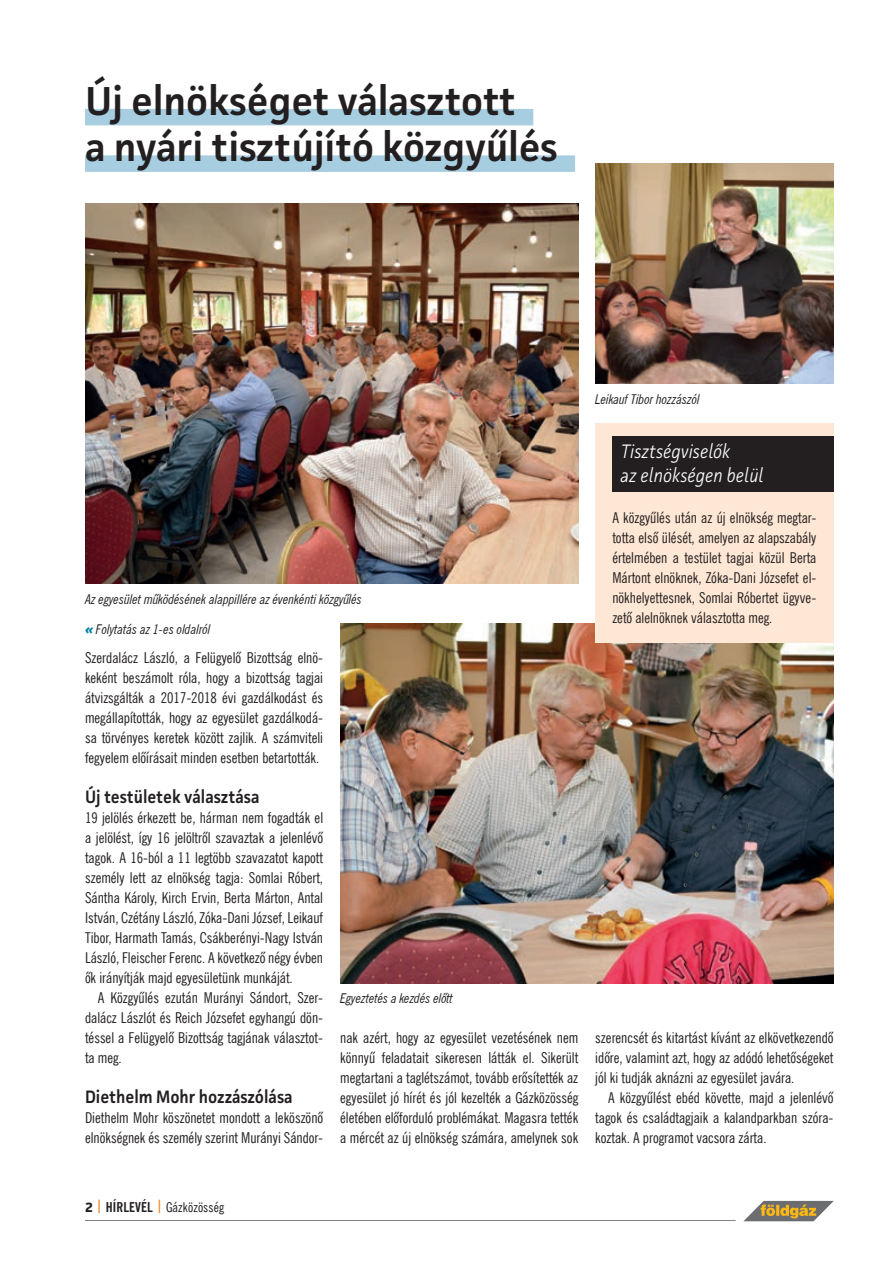
<style>
.page{position:relative;width:893px;height:1263px;background:#fff}
.page>*{position:absolute;margin:0;border:0;box-sizing:border-box;transform-origin:0 0}
.t1{font:600 40.5px/46.5px "Facit";letter-spacing:-.005em;color:#231f20}
.t2{font:italic 300 19.5px/23.4px "Facit";color:#fff;scale:.92 1}
.t3{font:600 18px "Facit";color:#231f20;scale:.92 1}
.t4{font:15px/20px "News Gothic Condensed";color:#231f20;text-align:justify}
.t5{font:italic condensed 13.5px "News Gothic";color:#231f20}
.t6{font:13.5px "News Gothic Condensed";letter-spacing:.01em;color:#231f20}
.s1{font-family:"Facit";font-weight:700;font-stretch:normal;color:#007ea4}
.s2{font-family:"Facit";font-weight:700}
.s3{font-family:"News Gothic";font-weight:700;font-stretch:condensed;color:#f58220}
.s4{font-family:"News Gothic";font-weight:700;font-stretch:condensed}
</style>
<div class="page">
<hr style="left:85px;top:1220px;width:651px;height:1px;background:#808285">
<svg style="left:744px;top:1201px;width:90px;height:20px"></svg>
<img style="left:85px;top:204px;width:493px;height:379px">
<div style="left:85px;top:109px;width:448px;height:16px;background:#a7cde0"></div>
<div style="left:85px;top:155px;width:490px;height:17px;background:#a7cde0"></div>
<img style="left:340px;top:623px;width:493px;height:360px">
<div style="left:595px;top:423px;width:238px;height:220px;background:#fee7d4"></div>
<div style="left:612px;top:436px;width:221px;height:56px;background:#231f20"></div>
<img style="left:595px;top:164px;width:238px;height:220px">
<h1 class="t1" style="left:85px;top:77px;width:474px">Új elnökséget választott<br>a nyári tisztújító közgyűlés</h1>
<p class="t5" style="left:595px;top:391px;width:106px">Leikauf Tibor hozzászól</p>
<h2 class="t2" style="left:621px;top:440px;width:157px">Tisztségviselők<br>az elnökségen belül</h2>
<p class="t4" style="left:612px;top:508px;width:206px">A közgyûlés után az új elnökség megtar&shy;totta elsô ülését, amelyen az alapszabály értelmében a testület tagjai közül Berta Mártont elnöknek, Zóka-Dani Józsefet el&shy;nökhelyettesnek, Somlai Róbertet ügyve&shy;zetô alelnöknek választotta meg.</p>
<p class="t5" style="left:85px;top:591px;width:278px">Az egyesület mûködésének alappillére az évenkénti közgyûlés</p>
<p class="t5" style="left:85px;top:621px;width:127px"><span class="s1">«</span> Folytatás az 1-es oldalról</p>
<p class="t4" style="left:85px;top:648px;width:240px">Szerdalácz László, a Felügyelô Bizottság elnö&shy;keként beszámolt róla, hogy a bizottság tagjai átvizsgálták a 2017-2018 évi gazdálkodást és megállapították, hogy az egyesület gazdálkodá&shy;sa törvényes keretek között zajlik. A számviteli fegyelem elôírásait minden esetben betartották.</p>
<p class="t3" style="left:85px;top:786px;width:191px">Új testületek választása</p>
<p class="t4" style="left:85px;top:808px;width:240px">19 jelölés érkezett be, hárman nem fogadták el a jelölést, így 16 jelöltrôl szavaztak a jelenlévô tagok. A 16-ból a 11 legtöbb szavazatot kapott személy lett az elnökség tagja: Somlai Róbert, Sántha Károly, Kirch Ervin, Berta Márton, Antal István, Czétány László, Zóka-Dani József, Leikauf Tibor, Harmath Tamás, Csákberényi-Nagy István László, Fleischer Ferenc. A következô négy évben ôk irányítják majd egyesületünk munkáját.</p>
<p class="t4" style="left:85px;top:988px;width:240px;text-indent:13px">A Közgyûlés ezután Murányi Sándort, Szer&shy;dalácz Lászlót és Reich Józsefet egyhangú dön&shy;téssel a Felügyelô Bizottság tagjának választot&shy;ta meg.</p>
<p class="t3" style="left:85px;top:1086px;width:227px">Diethelm Mohr hozzászólása</p>
<p class="t4" style="left:85px;top:1108px;width:240px">Diethelm Mohr köszönetet mondott a leköszönô elnökségnek és személy szerint Murányi Sándor-</p>
<p class="t5" style="left:340px;top:990px;width:114px">Egyeztetés a kezdés elôtt</p>
<p class="t4" style="left:340px;top:1028px;width:240px">nak azért, hogy az egyesület vezetésének nem könnyû feladatait sikeresen látták el. Sikerült megtartani a taglétszámot, tovább erôsítették az egyesület jó hírét és jól kezelték a Gázközösség életében elôforduló problémákat. Magasra tették a mércét az új elnökség számára, amelynek sok</p>
<p class="t4" style="left:595px;top:1028px;width:240px">szerencsét és kitartást kívánt az elkövetkezendô idôre, valamint azt, hogy az adódó lehetôségeket jól ki tudják aknázni az egyesület javára.</p>
<p class="t4" style="left:595px;top:1088px;width:240px;text-indent:13px">A közgyûlést ebéd követte, majd a jelenlévô tagok és családtagjaik a kalandparkban szóra&shy;koztak. A programot vacsora zárta.</p>
<p class="t6" style="left:85px;top:1199px;width:140px"><span class="s2">2</span> <span class="s3">|</span> <span class="s4">HÍRLEVÉL</span> <span class="s3">|</span> Gázközösség</p>
</div>
